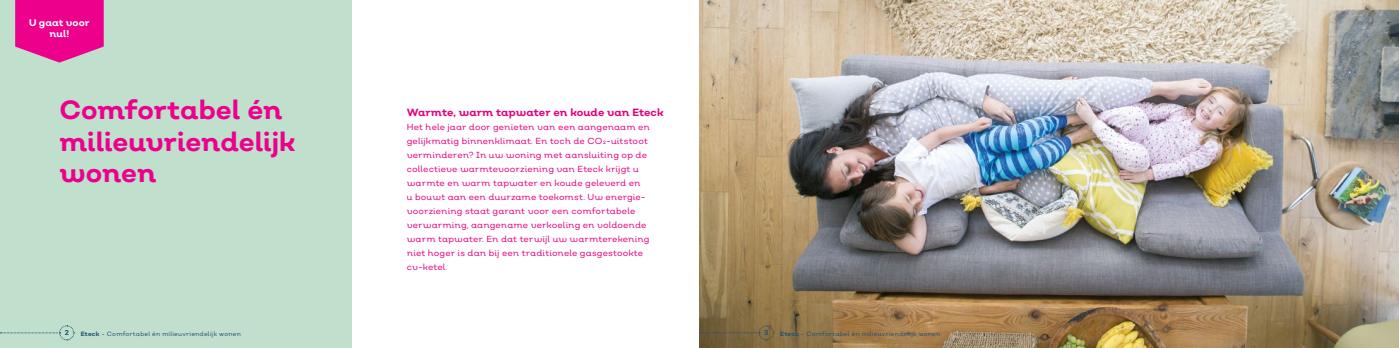
<style>
.page{position:relative;width:1399px;height:348px;background:#fff}
.page>*{position:absolute;margin:0;border:0;box-sizing:border-box;transform-origin:0 0}
.t1{font:700 26.25px/31.5px "Nutmeg Headline";letter-spacing:-.005em;color:#ec008c}
.t2{font:700 10.5px "Nutmeg Headline";color:#e6007d}
.t3{font:700 9.62px/11.5px "Nutmeg Headline";letter-spacing:-.005em;color:#fff;text-align:center}
.t4{font:8.75px/14px "Nutmeg Headline";color:#e6007d}
.t5{font:700 7px "Nutmeg Headline";color:#225171}
.t6{font:6.12px "Nutmeg";letter-spacing:.03em;color:#225171}
.s1{font-weight:700}
</style>
<div class="page">
<img style="left:699px;top:0;width:700px;height:347px">
<div style="left:0;top:0;width:352px;height:347px;background:#c0dfcd"></div>
<svg style="left:15px;top:0;width:89px;height:62px;background:#e61b94"></svg>
<svg style="left:0;top:325px;width:75px;height:15px"></svg>
<svg style="left:700px;top:324px;width:74px;height:16px"></svg>
<p class="t3" style="left:29px;top:16px;width:62px">U gaat voor nul!</p>
<h1 class="t1" style="left:59px;top:93px;width:237px">Comfortabel én milieuvriendelijk wonen</h1>
<p class="t2" style="left:407px;top:105px;width:258px">Warmte, warm tapwater en koude van Eteck</p>
<p class="t4" style="left:407px;top:119px;width:245px">Het hele jaar door genieten van een aangenaam en gelijkmatig binnenklimaat. En toch de CO2-uitstoot verminderen? In uw woning met aansluiting op de collectieve warmtevoorziening van Eteck krijgt u warmte en warm tapwater en koude geleverd en<br>u bouwt aan een duurzame toekomst. Uw energie&shy;voorziening staat garant voor een comfortabele verwarming, aangename verkoeling en voldoende warm tapwater. En dat terwijl uw warmterekening niet hoger is dan bij een traditionele gasgestookte cv-ketel.</p>
<p class="t5" style="left:65px;top:327px;width:6px">2</p>
<p class="t6" style="left:81px;top:329px;width:161px"><span class="s1">Eteck</span> - Comfortabel én milieuvriendelijk wonen</p>
<p class="t5" style="left:764px;top:327px;width:6px">3</p>
<p class="t6" style="left:780px;top:329px;width:161px"><span class="s1">Eteck</span> - Comfortabel én milieuvriendelijk wonen</p>
</div>
